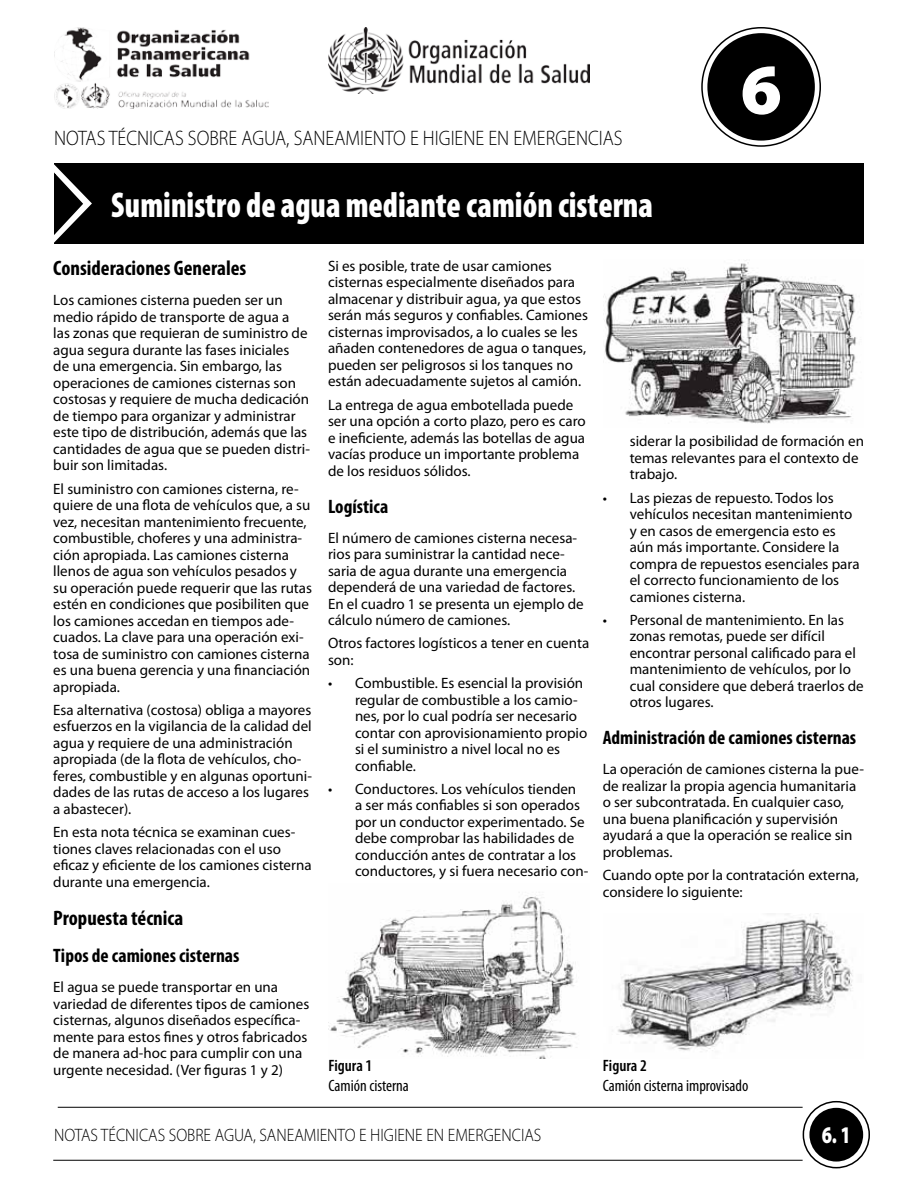
<style>
.page{position:relative;width:918px;height:1188px;background:#fff}
.page>*{position:absolute;margin:0;border:0;box-sizing:border-box;transform-origin:0 0}
.t1{font:900 72px "Myriad Pro";color:#fff}
.t2{font:900 condensed 36px "Myriad Pro";color:#fff;scale:.9 1}
.t3{font:900 24px "Myriad Pro";color:#fff;scale:.75 1}
.t4{font:300 21px "Myriad Pro";color:#000;scale:.9 1}
.t5{font:700 condensed 21px "Myriad Pro";color:#000}
.t6{font:700 condensed 19.5px "Myriad Pro";color:#000}
.t7{font:300 18px "Myriad Pro";color:#000;scale:.9 1}
.t8{font:condensed 16.5px "Myriad Pro";color:#000}
.t9{font:600 condensed 16.5px "Myriad Pro";color:#000}
.t10{font:15px/16.5px "Myriad Pro";color:#000}
</style>
<div class="page">
<img style="left:54px;top:28px;width:214px;height:81px">
<img style="left:328px;top:28px;width:262px;height:66px">
<div style="left:54px;top:163px;width:810px;height:81px;background:#000"></div>
<svg style="left:54px;top:164px;width:38px;height:79px"></svg>
<svg style="left:803px;top:1102px;width:66px;height:66px"></svg>
<div style="left:803px;top:1101px;width:67px;height:67px;border:2px solid #000;border-radius:50%"></div>
<div style="left:809px;top:1108px;width:54px;height:54px;background:#000;border-radius:50%"></div>
<svg style="left:702px;top:28px;width:118px;height:118px"></svg>
<div style="left:701px;top:27px;width:120px;height:120px;border:2px solid #000;border-radius:50%"></div>
<div style="left:707px;top:33px;width:108px;height:108px;background:#000;border-radius:50%"></div>
<hr style="left:53px;top:1160px;width:750px;height:1px;background:#000">
<hr style="left:58px;top:1107px;width:745px;height:1px;background:#000">
<img style="left:603px;top:260px;width:254px;height:164px">
<img style="left:328px;top:895px;width:249px;height:163px">
<img style="left:617px;top:914px;width:236px;height:137px">
<h3 class="t4" style="left:54px;top:125px;width:633px">NOTAS TÉCNICAS SOBRE AGUA, SANEAMIENTO E HIGIENE EN EMERGENCIAS</h3>
<h2 class="t2" style="left:111px;top:182px;width:603px">Suministro de agua mediante camión cisterna</h2>
<h1 class="t1" style="left:741px;top:42px;width:43px">6</h1>
<h3 class="t5" style="left:53px;top:255px;width:195px">Consideraciones Generales</h3>
<p class="t10" style="left:53px;top:292px;width:258px">Los camiones cisterna pueden ser un medio rápido de transporte de agua a<br>las zonas que requieran de suministro de agua segura durante las fases iniciales<br>de una emergencia. Sin embargo, las operaciones de camiones cisternas son costosas y requiere de mucha dedicación de tiempo para organizar y administrar este tipo de distribución, además que las cantidades de agua que se pueden distri&shy;buir son limitadas.</p>
<p class="t10" style="left:53px;top:480px;width:260px">El suministro con camiones cisterna, re&shy;quiere de una flota de vehículos que, a su vez, necesitan mantenimiento frecuente, combustible, choferes y una administra&shy;ción apropiada. Las camiones cisterna llenos de agua son vehículos pesados y su operación puede requerir que las rutas estén en condiciones que posibiliten que los camiones accedan en tiempos ade&shy;cuados. La clave para una operación exi&shy;tosa de suministro con camiones cisterna es una buena gerencia y una financiación apropiada.</p>
<p class="t10" style="left:53px;top:701px;width:260px">Esa alternativa (costosa) obliga a mayores esfuerzos en la vigilancia de la calidad del agua y requiere de una administración apropiada (de la flota de vehículos, cho&shy;feres, combustible y en algunas oportuni&shy;dades de las rutas de acceso a los lugares a abastecer).</p>
<p class="t10" style="left:53px;top:824px;width:260px">En esta nota técnica se examinan cues&shy;tiones claves relacionadas con el uso eficaz y eficiente de los camiones cisterna durante una emergencia.</p>
<h3 class="t5" style="left:53px;top:905px;width:132px">Propuesta técnica</h3>
<h3 class="t6" style="left:53px;top:944px;width:188px">Tipos de camiones cisternas</h3>
<p class="t10" style="left:53px;top:979px;width:258px">El agua se puede transportar en una variedad de diferentes tipos de camiones cisternas, algunos diseñados específica&shy;mente para estos fines y otros fabricados de manera ad-hoc para cumplir con una urgente necesidad. (Ver figuras 1 y 2)</p>
<p class="t10" style="left:328px;top:257px;width:262px">Si es posible, trate de usar camiones cisternas especialmente diseñados para almacenar y distribuir agua, ya que estos serán más seguros y confiables. Camiones cisternas improvisados, a lo cuales se les añaden contenedores de agua o tanques, pueden ser peligrosos si los tanques no están adecuadamente sujetos al camión.</p>
<p class="t10" style="left:328px;top:396px;width:259px">La entrega de agua embotellada puede ser una opción a corto plazo, pero es caro e ineficiente, además las botellas de agua vacías produce un importante problema de los residuos sólidos.</p>
<h3 class="t6" style="left:328px;top:494px;width:62px">Logística</h3>
<p class="t10" style="left:328px;top:529px;width:257px">El número de camiones cisterna necesa&shy;rios para suministrar la cantidad nece&shy;saria de agua durante una emergencia dependerá de una variedad de factores.<br>En el cuadro 1 se presenta un ejemplo de cálculo número de camiones.</p>
<p class="t10" style="left:328px;top:635px;width:263px">Otros factores logísticos a tener en cuenta son:</p>
<p class="t10" style="left:355px;top:675px;width:234px;text-indent:-27px">• Combustible. Es esencial la provisión regular de combustible a los camio&shy;nes, por lo cual podría ser necesario contar con aprovisionamiento propio si el suministro a nivel local no es confiable.</p>
<p class="t10" style="left:355px;top:780px;width:235px;text-indent:-27px">• Conductores. Los vehículos tienden<br>a ser más confiables si son operados por un conductor experimentado. Se debe comprobar las habilidades de conducción antes de contratar a los conductores, y si fuera necesario con-</p>
<p class="t9" style="left:328px;top:1055px;width:45px">Figura 1</p>
<p class="t8" style="left:328px;top:1075px;width:82px">Camión cisterna</p>
<p class="t7" style="left:54px;top:1124px;width:543px">NOTAS TÉCNICAS SOBRE AGUA, SANEAMIENTO E HIGIENE EN EMERGENCIAS</p>
<p class="t10" style="left:630px;top:433px;width:236px">siderar la posibilidad de formación en temas relevantes para el contexto de trabajo.</p>
<p class="t10" style="left:630px;top:489px;width:231px;text-indent:-27px">• Las piezas de repuesto. Todos los vehículos necesitan mantenimiento y en casos de emergencia esto es aún más importante. Considere la compra de repuestos esenciales para el correcto funcionamiento de los camiones cisterna.</p>
<p class="t10" style="left:630px;top:611px;width:236px;text-indent:-27px">• Personal de mantenimiento. En las zonas remotas, puede ser difícil encontrar personal calificado para el mantenimiento de vehículos, por lo cual considere que deberá traerlos de otros lugares.</p>
<h3 class="t6" style="left:603px;top:726px;width:255px">Administración de camiones cisternas</h3>
<p class="t10" style="left:603px;top:761px;width:263px">La operación de camiones cisterna la pue&shy;de realizar la propia agencia humanitaria o ser subcontratada. En cualquier caso, una buena planificación y supervisión ayudará a que la operación se realice sin problemas.</p>
<p class="t10" style="left:603px;top:867px;width:258px">Cuando opte por la contratación externa, considere lo siguiente:</p>
<p class="t9" style="left:603px;top:1055px;width:45px">Figura 2</p>
<p class="t8" style="left:603px;top:1075px;width:147px">Camión cisterna improvisado</p>
<h3 class="t3" style="left:822px;top:1119px;width:41px">6. 1</h3>
</div>
